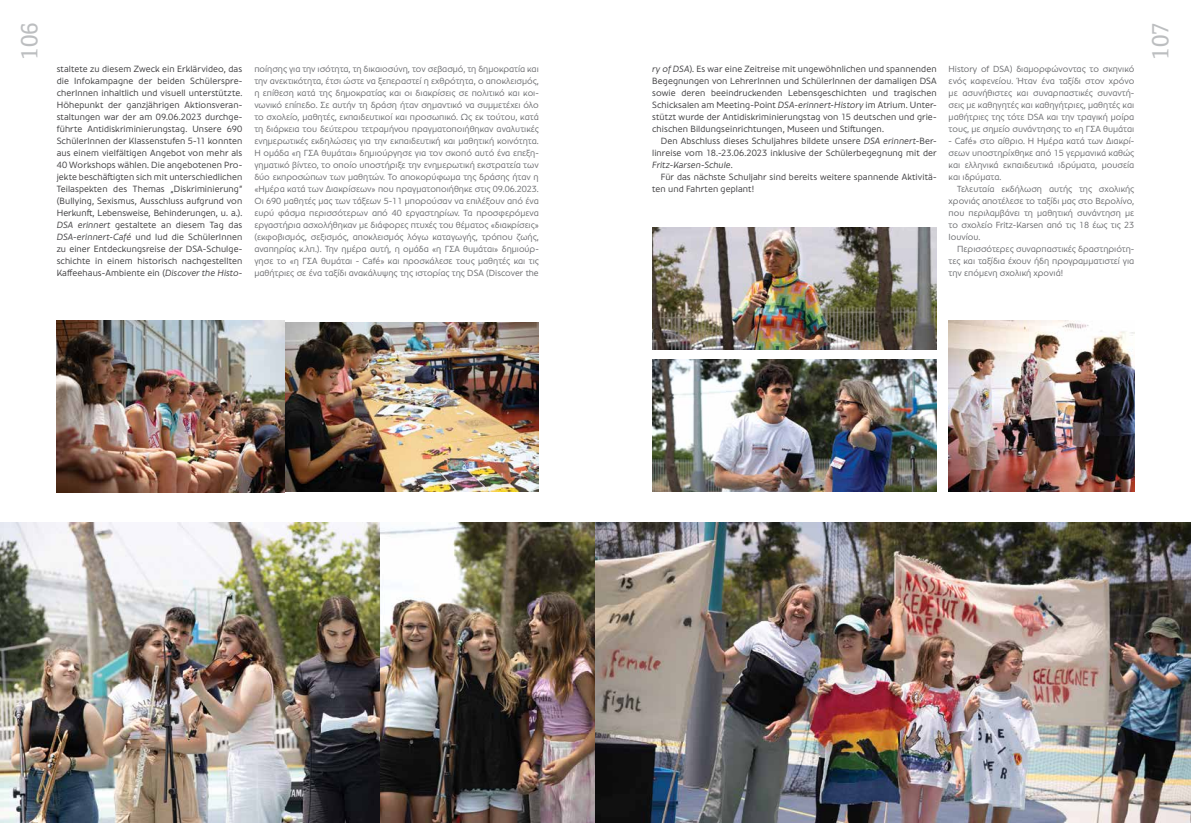
<style>
.page{position:relative;width:1191px;height:823px;background:#fff}
.page>*{position:absolute;margin:0;border:0;box-sizing:border-box;transform-origin:0 0}
.t1{font:23px "Cordale";color:#bcbec0}
.t2{font:9.8px/12px "PF Brummell";letter-spacing:.01em;color:#414042;text-align:justify}
.t3{font:9.6px/12px "PF Brummell";color:#6d6e71;text-align:justify}
.s1{font-style:italic}
</style>
<div class="page">
<img style="left:57px;top:321px;width:482px;height:170px">
<img style="left:948px;top:321px;width:186px;height:170px">
<img style="left:652px;top:227px;width:284px;height:122px">
<img style="left:0;top:522px;width:381px;height:300px">
<img style="left:381px;top:522px;width:214px;height:300px">
<img style="left:652px;top:359px;width:284px;height:132px">
<img style="left:595px;top:522px;width:596px;height:300px">
<h1 class="t1" style="left:16px;top:59px;width:39px;rotate:-90deg">106</h1>
<h1 class="t1" style="left:1147px;top:59px;width:39px;rotate:-90deg">107</h1>
<p class="t3" style="left:254px;top:63px;width:286px">ποίησης για την ισότητα, τη δικαιοσύνη, τον σεβασμό, τη δημοκρατία και την ανεκτικότητα, έτσι ώστε να ξεπεραστεί η εχθρότητα, ο αποκλεισμός, η επίθεση κατά της δημοκρατίας και οι διακρίσεις σε πολιτικό και κοι&shy;νωνικό επίπεδο. Σε αυτήν τη δράση ήταν σημαντικό να συμμετέχει όλο το σχολείο, μαθητές, εκπαιδευτικοί και προσωπικό. Ως εκ τούτου, κατά τη διάρκεια του δεύτερου τετραμήνου πραγματοποιήθηκαν αναλυτικές ενημερωτικές εκδηλώσεις για την εκπαιδευτική και μαθητική κοινότητα.<br>Η ομάδα «η ΓΣΑ θυμάται» δημιούργησε για τον σκοπό αυτό ένα επεξη&shy;γηματικό βίντεο, το οποίο υποστήριξε την ενημερωτική εκστρατεία των δύο εκπροσώπων των μαθητών. Το αποκορύφωμα της δράσης ήταν η «Ημέρα κατά των Διακρίσεων» που πραγματοποιήθηκε στις 09.06.2023.<br>Οι 690 μαθητές μας των τάξεων 5-11 μπορούσαν να επιλέξουν από ένα ευρύ φάσμα περισσότερων από 40 εργαστηρίων. Τα προσφερόμενα εργαστήρια ασχολήθηκαν με διάφορες πτυχές του θέματος «διακρίσεις» (εκφοβισμός, σεξισμός, αποκλεισμός λόγω καταγωγής, τρόπου ζωής, αναπηρίας κ.λπ.). Την ημέρα αυτή, η ομάδα «η ΓΣΑ θυμάται» δημιούρ&shy;γησε το «η ΓΣΑ θυμάται - Café» και προσκάλεσε τους μαθητές και τις μαθήτριες σε ένα ταξίδι ανακάλυψης της ιστορίας της DSA (Discover the</p>
<p class="t3" style="left:948px;top:63px;width:187px">History of DSA) διαμορφώνοντας το σκηνικό ενός καφενείου. Ήταν ένα ταξίδι στον χρόνο με ασυνήθιστες και συναρπαστικές συναντή&shy;σεις με καθηγητές και καθηγήτριες, μαθητές και μαθήτριες της τότε DSA και την τραγική μοίρα τους, με σημείο συνάντησης το «η ΓΣΑ θυμάται</p>
<p class="t3" style="left:948px;top:135px;width:187px">- Café» στο αίθριο. Η Ημέρα κατά των Διακρί&shy;σεων υποστηρίχθηκε από 15 γερμανικά καθώς και ελληνικά εκπαιδευτικά ιδρύματα, μουσεία και ιδρύματα.</p>
<p class="t3" style="left:948px;top:183px;width:187px;text-indent:9px">Τελευταία εκδήλωση αυτής της σχολικής χρονιάς αποτέλεσε το ταξίδι μας στο Βερολίνο, που περιλαμβάνει τη μαθητική συνάντηση με το σχολείο Fritz-Karsen από τις 18 έως τις 23<br>Ιουνίου.</p>
<p class="t3" style="left:948px;top:243px;width:187px;text-indent:9px">Περισσότερες συναρπαστικές δραστηριότη&shy;τες και ταξίδια έχουν ήδη προγραμματιστεί για την επόμενη σχολική χρονιά!</p>
<p class="t2" style="left:57px;top:63px;width:187px">staltete zu diesem Zweck ein Erklärvideo, das die Infokampagne der beiden Schülerspre&shy;cherInnen inhaltlich und visuell unterstützte.<br>Höhepunkt der ganzjährigen Aktionsveran&shy;staltungen war der am 09.06.2023 durchge&shy;führte Antidiskriminierungstag. Unsere 690<br>SchülerInnen der Klassenstufen 5-11 konnten aus einem vielfältigen Angebot von mehr als 40 Workshops wählen. Die angebotenen Pro&shy;jekte beschäftigten sich mit unterschiedlichen Teilaspekten des Themas „Diskriminierung“ (Bullying, Sexismus, Ausschluss aufgrund von Herkunft, Lebensweise, Behinderungen, u. a.).<br><span class="s1">DSA erinnert</span> gestaltete an diesem Tag das <span class="s1">DSA-erinnert-Café</span> und lud die SchülerInnen zu einer Entdeckungsreise der DSA-Schulge&shy;schichte in einem historisch nachgestellten Kaffeehaus-Ambiente ein (<span class="s1">Discover the Histo-</span></p>
<p class="t2" style="left:652px;top:63px;width:286px"><span class="s1">ry of DSA</span>). Es war eine Zeitreise mit ungewöhnlichen und spannenden Begegnungen von LehrerInnen und SchülerInnen der damaligen DSA sowie deren beeindruckenden Lebensgeschichten und tragischen Schicksalen am Meeting-Point <span class="s1">DSA-erinnert-History</span> im Atrium. Unter&shy;stützt wurde der Antidiskriminierungstag von 15 deutschen und grie&shy;chischen Bildungseinrichtungen, Museen und Stiftungen.</p>
<p class="t2" style="left:652px;top:135px;width:286px;text-indent:9px">Den Abschluss dieses Schuljahres bildete unsere <span class="s1">DSA erinnert</span>-Ber&shy;linreise vom 18.-23.06.2023 inklusive der Schülerbegegnung mit der <span class="s1">Fritz-Karsen-Schule</span>.</p>
<p class="t2" style="left:652px;top:171px;width:286px;text-indent:9px">Für das nächste Schuljahr sind bereits weitere spannende Aktivitä&shy;ten und Fahrten geplant!</p>
</div>
